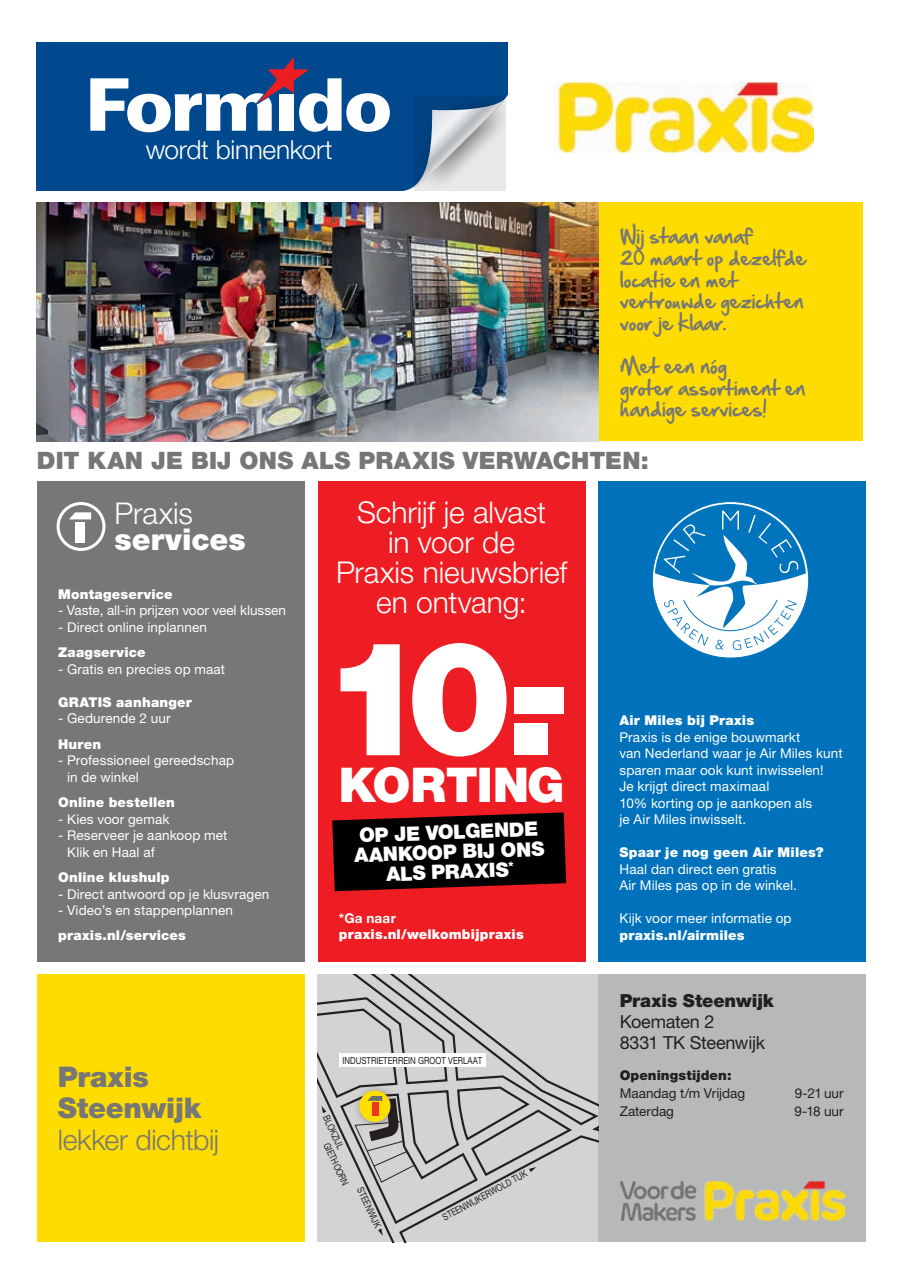
<style>
.page{position:relative;width:903px;height:1282px;background:#fff}
.page>*{position:absolute;margin:0;border:0;box-sizing:border-box;transform-origin:0 0}
.t1{font:900 159.3px "Helvetica Neue LT Std";color:#fff}
.t2{font:900 48px "Helvetica Neue LT Std";letter-spacing:-.015em;color:#fff}
.t3{font:300 30px/30px "Helvetica Neue LT Std";letter-spacing:-.005em;color:#fff;text-align:center}
.t4{font:900 30px "Helvetica Neue LT Std";color:#fff}
.t5{font:900 28.5px/31.2px "Helvetica Neue LT Std";letter-spacing:-.005em;color:#777775}
.t6{font:300 28.5px "Helvetica Neue LT Std";letter-spacing:-.015em;color:#777775}
.t7{font:300 26.25px "Helvetica Neue LT Std";letter-spacing:-.015em;color:#fff}
.t8{font:900 24px "Helvetica Neue LT Std";letter-spacing:.01em;color:#777775}
.t9{font:900 19.8px/19.8px "Helvetica Neue LT Std";color:#fff;text-align:center}
.t10{font:18px/21.6px "Hand Of Sean";color:#777775}
.t11{font:18px/21px "Helvetica Neue LT Std";letter-spacing:-.01em;color:#231f20}
.t12{font:900 18px "Helvetica Neue LT Std";letter-spacing:-.005em;color:#231f20}
.t13{font:13.5px/16.5px "Helvetica Neue LT Std";letter-spacing:.01em;color:#fff}
.t14{font:900 13.5px "Helvetica Neue LT Std";letter-spacing:.015em;color:#fff}
.t15{font:13.5px "Helvetica Neue LT Std";color:#231f20}
.t16{font:900 13.5px "Helvetica Neue LT Std";letter-spacing:.005em;color:#231f20}
.t17{font:700 13.5px "Helvetica Neue LT Std";letter-spacing:.02em;color:#fff}
.t18{font:9.75px "Helvetica Neue";color:#231f20;scale:.81 1}
</style>
<div class="page">
<div style="left:598px;top:202px;width:264px;height:238px;background:#ffdc01"></div>
<div style="left:598px;top:481px;width:268px;height:480px;background:#0072bc"></div>
<svg style="left:652px;top:501px;width:157px;height:157px"></svg>
<div style="left:598px;top:974px;width:268px;height:268px;background:#b7b8b8"></div>
<img style="left:37px;top:203px;width:561px;height:238px">
<div style="left:37px;top:974px;width:268px;height:268px;background:#ffdc01"></div>
<div style="left:317px;top:481px;width:268px;height:480px;background:#ee1d23"></div>
<svg style="left:332px;top:812px;width:234px;height:79px;background:#1b0404"></svg>
<div style="left:37px;top:481px;width:268px;height:480px;background:#777775"></div>
<div style="left:57px;top:502px;width:48px;height:49px;border:3px solid #fff;border-radius:50%"></div>
<svg style="left:69px;top:512px;width:22px;height:7px"></svg>
<div style="left:76px;top:522px;width:9px;height:20px;background:#fff"></div>
<svg style="left:318px;top:974px;width:280px;height:267px;background:#c2c3c2"></svg>
<div style="left:339px;top:1053px;width:146px;height:13px;background:#fff"></div>
<svg style="left:529px;top:1166px;width:7px;height:6px"></svg>
<svg style="left:322px;top:1105px;width:4px;height:8px"></svg>
<div style="left:353px;top:1084px;width:47px;height:47px;background:#231f20;opacity:.4"></div>
<svg style="left:354px;top:1088px;width:61px;height:153px;background:#b6b3a4"></svg>
<div style="left:372px;top:1102px;width:6px;height:14px;background:#ef3524"></div>
<img style="left:620px;top:1181px;width:224px;height:39px">
<img style="left:555px;top:82px;width:258px;height:70px">
<div style="left:36px;top:42px;width:471px;height:149px;background:#01498e"></div>
<svg style="left:90px;top:57px;width:300px;height:75px"></svg>
<div style="left:279px;top:94px;width:14px;height:37px;background:#fff"></div>
<svg style="left:404px;top:94px;width:104px;height:97px"></svg>
<h3 class="t7" style="left:146px;top:133px;width:188px">wordt binnenkort</h3>
<h3 class="t10" style="left:620px;top:225px;width:187px">Wij staan vanaf<br>20 maart op dezelfde locatie en met vertrouwde gezichten voor je klaar.</h3>
<h3 class="t10" style="left:620px;top:355px;width:187px">Met een nóg<br>groter assortiment en handige services!</h3>
<h3 class="t8" style="left:37px;top:446px;width:613px">DIT KAN JE BIJ ONS ALS PRAXIS VERWACHTEN:</h3>
<h3 class="t3" style="left:336px;top:497px;width:233px">Schrijf je alvast<br>in voor de<br>Praxis nieuwsbrief en ontvang:</h3>
<h1 class="t1" style="left:322px;top:603px;width:192px">10</h1>
<h2 class="t2" style="left:339px;top:756px;width:227px">KORTING</h2>
<h3 class="t3" style="left:115px;top:498px;width:80px">Praxis</h3>
<h3 class="t4" style="left:115px;top:521px;width:133px">services</h3>
<p class="t14" style="left:58px;top:586px;width:116px">Montageservice</p>
<p class="t13" style="left:58px;top:602px;width:229px">- Vaste, all-in prijzen voor veel klussen</p>
<p class="t13" style="left:58px;top:618px;width:150px">- Direct online inplannen</p>
<p class="t14" style="left:58px;top:644px;width:89px">Zaagservice</p>
<p class="t13" style="left:58px;top:660px;width:169px">- Gratis en precies op maat</p>
<p class="t14" style="left:58px;top:694px;width:135px">GRATIS aanhanger</p>
<p class="t13" style="left:58px;top:710px;width:114px">- Gedurende 2 uur</p>
<p class="t14" style="left:58px;top:736px;width:45px">Huren</p>
<p class="t13" style="left:67px;top:752px;width:168px;text-indent:-9px">- Professioneel gereedschap in de winkel</p>
<p class="t14" style="left:58px;top:794px;width:118px">Online bestellen</p>
<p class="t13" style="left:58px;top:810px;width:113px">- Kies voor gemak</p>
<p class="t13" style="left:67px;top:827px;width:162px;text-indent:-9px">- Reserveer je aankoop met<br>Klik en Haal af</p>
<p class="t14" style="left:58px;top:869px;width:113px">Online klushulp</p>
<p class="t13" style="left:58px;top:885px;width:213px">- Direct antwoord op je klusvragen</p>
<p class="t13" style="left:58px;top:902px;width:176px">- Video’s en stappenplannen</p>
<p class="t14" style="left:58px;top:927px;width:129px">praxis.nl/services</p>
<h1 class="t1" style="left:504px;top:597px;width:68px">.-</h1>
<p class="t14" style="left:619px;top:712px;width:136px">Air Miles bij Praxis</p>
<p class="t13" style="left:619px;top:728px;width:225px">Praxis is de enige bouwmarkt<br>van Nederland waar je Air Miles kunt sparen maar ook kunt inwisselen!<br>Je krijgt direct maximaal<br>10% korting op je aankopen als<br>je Air Miles inwisselt.</p>
<p class="t14" style="left:619px;top:844px;width:206px">Spaar je nog geen Air Miles?</p>
<p class="t13" style="left:619px;top:860px;width:179px">Haal dan direct een gratis<br>Air Miles pas op in de winkel.</p>
<p class="t13" style="left:619px;top:910px;width:174px">Kijk voor meer informatie op</p>
<p class="t14" style="left:619px;top:926px;width:127px">praxis.nl/airmiles</p>
<h3 class="t9" style="left:353px;top:825px;width:192px;rotate:-2deg">OP JE VOLGENDE<br>AANKOOP BIJ ONS<br>ALS PRAXIS<sup>*</sup></h3>
<p class="t17" style="left:339px;top:909px;width:59px">*Ga naar</p>
<p class="t14" style="left:339px;top:926px;width:186px">praxis.nl/welkombijpraxis</p>
<h3 class="t5" style="left:58px;top:1061px;width:145px">Praxis<br>Steenwijk</h3>
<h3 class="t6" style="left:58px;top:1122px;width:163px">lekker dichtbij</h3>
<p class="t18" style="left:342px;top:1054px;width:174px">INDUSTRIETERREIN GROOT VERLAAT</p>
<p class="t18" style="left:331px;top:1112px;width:46px;rotate:65deg">BLOKZIJL</p>
<p class="t18" style="left:332px;top:1140px;width:58px;rotate:65deg">GIETHOORN</p>
<p class="t18" style="left:365px;top:1185px;width:55px;rotate:65deg">STEENWIJK</p>
<p class="t18" style="left:440px;top:1212px;width:118px;rotate:-28deg">STEENWIJKERWOLD TUK</p>
<h3 class="t12" style="left:620px;top:989px;width:156px">Praxis Steenwijk</h3>
<h3 class="t11" style="left:620px;top:1010px;width:147px">Koematen 2<br>8331 TK Steenwijk</h3>
<p class="t16" style="left:620px;top:1067px;width:113px">Openingstijden:</p>
<p class="t15" style="left:620px;top:1085px;width:127px">Maandag t/m Vrijdag</p>
<p class="t15" style="left:794px;top:1085px;width:50px">9-21 uur</p>
<p class="t15" style="left:620px;top:1103px;width:56px">Zaterdag</p>
<p class="t15" style="left:794px;top:1103px;width:51px">9-18 uur</p>
</div>
